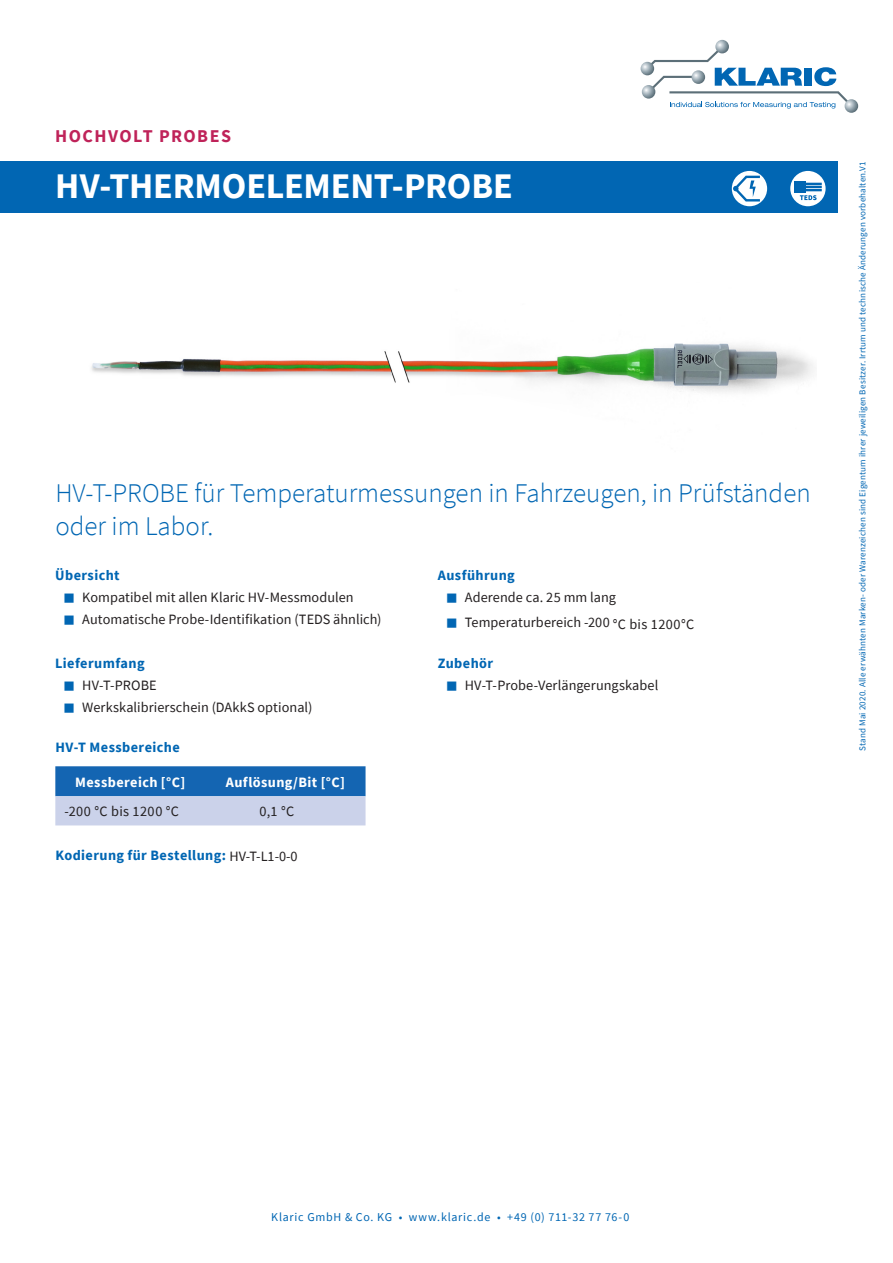
<style>
.page{position:relative;width:893px;height:1263px;background:#fff}
.page>*{position:absolute;margin:0;border:0;box-sizing:border-box;transform-origin:0 0}
.Produkt-Titel__Inhal{font:700 36px "Source Sans Pro";letter-spacing:-.005em;color:#fff}
.Produkt_Beschreibung{font:300 27px/32.4px "Source Sans Pro";color:#0166b3}
.Volt_Kategorie{font:700 18px "Source Sans Pro";letter-spacing:.08em;color:#bf2359}
.Tabellen_Zelleninhal{font:14.25px "Source Sans Pro";letter-spacing:.005em;color:#231f20}
.Zwischenüberschrift{font:700 14.25px "Source Sans Pro";letter-spacing:.03em;color:#0166b3}
.Tabelle_Zellenname_W{font:700 14.25px "Source Sans Pro";letter-spacing:.03em;color:#fff}
.Tabellen_Zelleninhal-2{font:14.25px "Source Sans Pro";letter-spacing:.025em;color:#231f20}
.t1{font:12px "Source Sans Pro";letter-spacing:.06em;color:#0166b3}
.t2{font:9px "Source Sans Pro";letter-spacing:.02em;color:#0166b3}
.s1{font-size:11.25px;color:#0166b3}
.s2{font-weight:400;color:#231f20}
</style>
<div class="page">
<svg style="left:715px;top:40px;width:14px;height:13px"></svg>
<svg style="left:845px;top:99px;width:13px;height:14px"></svg>
<svg style="left:641px;top:44px;width:213px;height:65px"></svg>
<div style="left:0;top:162px;width:838px;height:51px;background:#0166b3"></div>
<svg style="left:788px;top:169px;width:39px;height:39px"></svg>
<div style="left:787px;top:167px;width:42px;height:43px;border:4px solid #0166b3;border-radius:50%"></div>
<div style="left:794px;top:181px;width:12px;height:12px;background:#0166b3"></div>
<svg style="left:800px;top:183px;width:22px;height:17px"></svg>
<svg style="left:55px;top:766px;width:311px;height:59px;background:#6f9bce"></svg>
<svg style="left:730px;top:169px;width:39px;height:39px"></svg>
<div style="left:728px;top:167px;width:43px;height:43px;border:4px solid #0166b3;border-radius:50%"></div>
<svg style="left:733px;top:174px;width:29px;height:29px"></svg>
<img style="left:91px;top:343px;width:722px;height:49px">
<p class="Volt_Kategorie" style="left:55px;top:124px;width:177px">HOCHVOLT PROBES</p>
<p class="Produkt-Titel__Inhal" style="left:55px;top:162px;width:459px">HV-THERMOELEMENT-PROBE</p>
<p class="Produkt_Beschreibung" style="left:55px;top:477px;width:757px">HV-T-PROBE für Temperaturmessungen in Fahrzeugen, in Prüfständen oder im Labor.</p>
<p class="Zwischenüberschrift" style="left:55px;top:565px;width:66px">Übersicht</p>
<p class="Tabellen_Zelleninhal" style="left:64px;top:588px;width:291px"><span class="s1">■</span> Kompatibel mit allen Klaric HV-Messmodulen</p>
<p class="Tabellen_Zelleninhal" style="left:64px;top:610px;width:319px"><span class="s1">■</span> Automatische Probe-Identifikation (TEDS ähnlich)</p>
<p class="Zwischenüberschrift" style="left:55px;top:654px;width:91px">Lieferumfang</p>
<p class="Tabellen_Zelleninhal" style="left:64px;top:676px;width:94px"><span class="s1">■</span> HV-T-PROBE</p>
<p class="Tabellen_Zelleninhal" style="left:64px;top:699px;width:250px"><span class="s1">■</span> Werkskalibrierschein (DAkkS optional)</p>
<p class="Zwischenüberschrift" style="left:55px;top:738px;width:126px">HV-T Messbereiche</p>
<p class="Tabelle_Zellenname_W" style="left:75px;top:772px;width:112px">Messbereich [°C]</p>
<p class="Tabelle_Zellenname_W" style="left:226px;top:772px;width:121px">Auflösung/Bit [°C]</p>
<p class="Tabellen_Zelleninhal-2" style="left:64px;top:802px;width:116px">-200 °C bis 1200 °C</p>
<p class="Tabellen_Zelleninhal" style="left:259px;top:802px;width:37px">0,1 °C</p>
<p class="Zwischenüberschrift" style="left:55px;top:845px;width:244px">Kodierung für Bestellung: <span class="s2">HV-T-L1-0-0</span></p>
<p class="Zwischenüberschrift" style="left:438px;top:565px;width:79px">Ausführung</p>
<p class="Tabellen_Zelleninhal" style="left:447px;top:588px;width:171px"><span class="s1">■</span> Aderende ca. 25 mm lang</p>
<p class="Tabellen_Zelleninhal" style="left:447px;top:613px;width:249px"><span class="s1">■</span> Temperaturbereich -200 °C bis 1200°C</p>
<p class="Zwischenüberschrift" style="left:438px;top:654px;width:57px">Zubehör</p>
<p class="Tabellen_Zelleninhal" style="left:447px;top:676px;width:213px"><span class="s1">■</span> HV-T-Probe-Verlängerungskabel</p>
<p class="t2" style="left:857px;top:751px;width:591px;rotate:-90deg">Stand Mai 2020. Alle erwähnten Marken- oder Warenzeichen sind Eigentum ihrer jeweiligen Besitzer. Irrtum und technische Änderungen vorbehalten.V1</p>
<p class="t1" style="left:271px;top:1209px;width:360px">Klaric GmbH &amp; Co. KG • www.klaric.de • +49 (0) 711-32 77 76-0</p>
</div>
